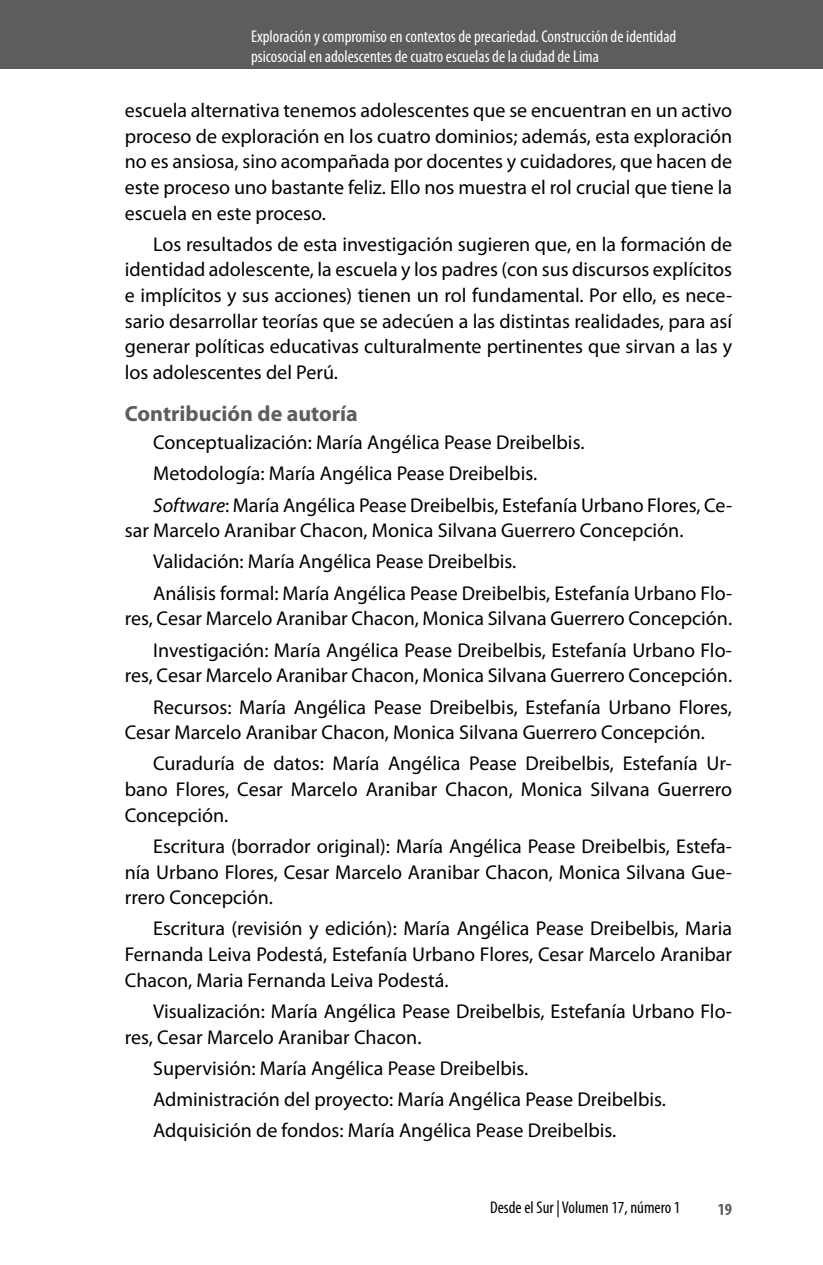
<style>
.page{position:relative;width:823px;height:1265px;background:#fff}
.page>*{position:absolute;margin:0;border:0;box-sizing:border-box;transform-origin:0 0}
.t1{font:700 22px "Myriad Pro";color:#5c5d5f}
.t2{font:20px/25.6px "Myriad Pro";color:#000}
.t3{font:condensed 17px/20px "Myriad Pro";color:#fff}
.t4{font:condensed 17px "Myriad Pro";color:#000}
.t5{font:700 condensed 17px "Myriad Pro";color:#5c5d5f}
.s1{font-style:italic}
</style>
<div class="page">
<div style="left:0;top:0;width:822px;height:68px;background:#5c5d5f"></div>
<p class="t3" style="left:251px;top:26px;width:426px">Exploración y compromiso en contextos de precariedad. Construcción de identidad psicosocial en adolescentes de cuatro escuelas de la ciudad de Lima</p>
<p class="t2" style="left:125px;top:97px;width:608px;text-align:justify">escuela alternativa tenemos adolescentes que se encuentran en un activo proceso de exploración en los cuatro dominios; además, esta exploración no es ansiosa, sino acompañada por docentes y cuidadores, que hacen de este proceso uno bastante feliz. Ello nos muestra el rol crucial que tiene la escuela en este proceso.</p>
<p class="t2" style="left:125px;top:231px;width:608px;text-align:justify;text-indent:28px">Los resultados de esta investigación sugieren que, en la formación de identidad adolescente, la escuela y los padres (con sus discursos explícitos e implícitos y sus acciones) tienen un rol fundamental. Por ello, es nece&shy;sario desarrollar teorías que se adecúen a las distintas realidades, para así generar políticas educativas culturalmente pertinentes que sirvan a las y los adolescentes del Perú.</p>
<p class="t1" style="left:125px;top:399px;width:234px">Contribución de autoría</p>
<p class="t2" style="left:153px;top:426px;width:580px;line-height:31.2px">Conceptualización: María Angélica Pease Dreibelbis.<br>Metodología: María Angélica Pease Dreibelbis.<br><span class="s1">Software</span>: María Angélica Pease Dreibelbis, Estefanía Urbano Flores, Ce-</p>
<p class="t2" style="left:153px;top:514px;width:580px;line-height:31.2px;text-indent:-28px">sar Marcelo Aranibar Chacon, Monica Silvana Guerrero Concepción.<br>Validación: María Angélica Pease Dreibelbis.<br>Análisis formal: María Angélica Pease Dreibelbis, Estefanía Urbano Flo-</p>
<p class="t2" style="left:125px;top:602px;width:608px;line-height:31.2px;text-align:right">res, Cesar Marcelo Aranibar Chacon, Monica Silvana Guerrero Concepción.<br>Investigación: María Angélica Pease Dreibelbis, Estefanía Urbano Flo-</p>
<p class="t2" style="left:125px;top:659px;width:608px;line-height:31.2px;text-align:right">res, Cesar Marcelo Aranibar Chacon, Monica Silvana Guerrero Concepción.<br>Recursos: María Angélica Pease Dreibelbis, Estefanía Urbano Flores,</p>
<p class="t2" style="left:153px;top:716px;width:580px;line-height:31.2px;text-indent:-28px">Cesar Marcelo Aranibar Chacon, Monica Silvana Guerrero Concepción.<br>Curaduría de datos: María Angélica Pease Dreibelbis, Estefanía Ur-</p>
<p class="t2" style="left:125px;top:776px;width:608px">bano Flores, Cesar Marcelo Aranibar Chacon, Monica Silvana Guerrero<br>Concepción.</p>
<p class="t2" style="left:125px;top:833px;width:608px;text-align:justify;text-indent:28px">Escritura (borrador original): María Angélica Pease Dreibelbis, Estefa&shy;nía Urbano Flores, Cesar Marcelo Aranibar Chacon, Monica Silvana Gue&shy;rrero Concepción.</p>
<p class="t2" style="left:125px;top:915px;width:608px;text-align:justify;text-indent:28px">Escritura (revisión y edición): María Angélica Pease Dreibelbis, Maria Fernanda Leiva Podestá, Estefanía Urbano Flores, Cesar Marcelo Aranibar Chacon, Maria Fernanda Leiva Podestá.</p>
<p class="t2" style="left:125px;top:998px;width:608px;text-indent:28px">Visualización: María Angélica Pease Dreibelbis, Estefanía Urbano Flo&shy;res, Cesar Marcelo Aranibar Chacon.</p>
<p class="t2" style="left:153px;top:1052px;width:514px;line-height:31.2px">Supervisión: María Angélica Pease Dreibelbis.<br>Administración del proyecto: María Angélica Pease Dreibelbis.<br>Adquisición de fondos: María Angélica Pease Dreibelbis.</p>
<p class="t4" style="left:489px;top:1196px;width:192px">Desde el Sur | Volumen 17, número 1</p>
<p class="t5" style="left:717px;top:1198px;width:16px">19</p>
</div>
